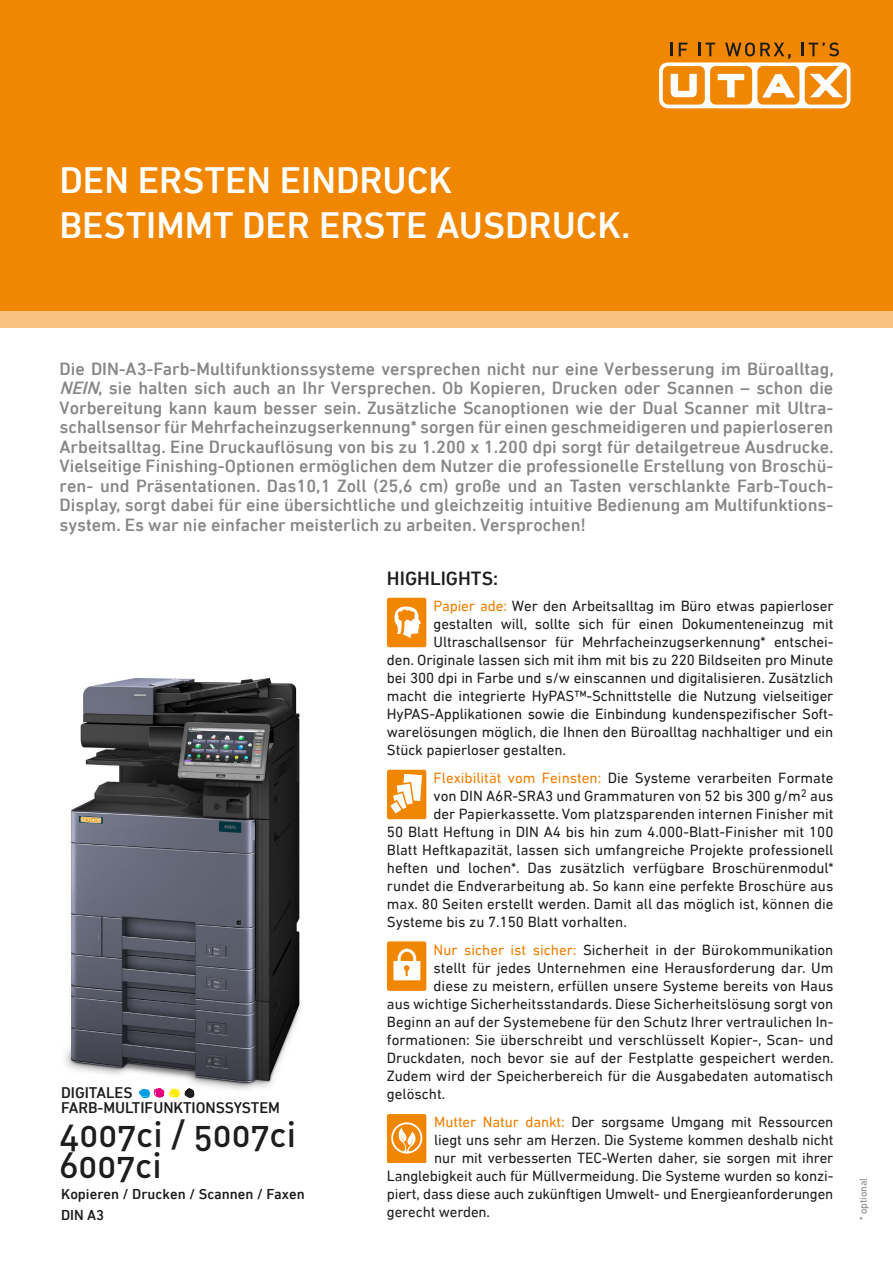
<style>
.page{position:relative;width:893px;height:1263px;background:#fff}
.page>*{position:absolute;margin:0;border:0;box-sizing:border-box;transform-origin:0 0}
.t1{font:500 37.5px/45px "DIN Next LT Pro";color:#fff}
.t2{font:35.25px/31px "DIN Medium Alternate";letter-spacing:.005em;color:#1d1d1b}
.t3{font:500 19.5px "DIN Next LT Pro";color:#1d1d1b}
.t4{font:500 18px/19.5px "DIN Next LT Pro";color:#878787;text-align:justify}
.t5{font:500 15.75px/15px "DIN Next LT Pro";color:#1d1d1b}
.t6{font:15px "DIN Next LT Pro";color:#1d1d1b}
.t7{font:500 14.7px/21px "DIN Next LT Pro";color:#1d1d1b}
.t8{font:10.5px "DIN Next LT Pro";color:#878787}
.s1{font-style:italic}
.s2{color:#ef7d00}
</style>
<div class="page">
<img style="left:65px;top:677px;width:235px;height:419px">
<div style="left:0;top:0;width:893px;height:310px;background:#f18700"></div>
<div style="left:0;top:310px;width:893px;height:17px;background:#f8c380"></div>
<div style="left:387px;top:598px;width:39px;height:49px;background:#f18700;border-radius:2px"></div>
<svg style="left:394px;top:606px;width:27px;height:32px"></svg>
<div style="left:387px;top:770px;width:39px;height:49px;background:#f18700;border-radius:2px"></div>
<svg style="left:390px;top:774px;width:32px;height:40px"></svg>
<div style="left:387px;top:941px;width:39px;height:50px;background:#f18700;border-radius:2px"></div>
<svg style="left:393px;top:949px;width:27px;height:31px"></svg>
<div style="left:387px;top:1115px;width:39px;height:48px;background:#f18700;border-radius:2px"></div>
<svg style="left:391px;top:1122px;width:31px;height:31px"></svg>
<div style="left:659px;top:62px;width:191px;height:46px;background:#fff;border-radius:9px"></div>
<div style="left:663px;top:66px;width:42px;height:39px;background:#f18700;border-radius:6px"></div>
<div style="left:710px;top:66px;width:42px;height:39px;background:#f18700;border-radius:6px"></div>
<div style="left:757px;top:66px;width:42px;height:39px;background:#f18700;border-radius:6px"></div>
<div style="left:805px;top:66px;width:42px;height:39px;background:#f18700;border-radius:6px"></div>
<svg style="left:671px;top:74px;width:26px;height:23px"></svg>
<svg style="left:718px;top:74px;width:26px;height:23px"></svg>
<svg style="left:810px;top:66px;width:36px;height:31px"></svg>
<svg style="left:762px;top:74px;width:33px;height:24px"></svg>
<svg style="left:671px;top:43px;width:2px;height:13px"></svg>
<svg style="left:679px;top:43px;width:8px;height:13px"></svg>
<svg style="left:699px;top:43px;width:16px;height:13px"></svg>
<svg style="left:725px;top:43px;width:65px;height:16px"></svg>
<svg style="left:802px;top:43px;width:37px;height:13px"></svg>
<svg style="left:139px;top:1088px;width:55px;height:10px"></svg>
<h1 class="t1" style="left:60px;top:158px;width:572px">DEN ERSTEN EINDRUCK<br>BESTIMMT DER ERSTE AUSDRUCK.</h1>
<p class="t4" style="left:60px;top:359px;width:776px">Die DIN-A3-Farb-Multifunktionssysteme versprechen nicht nur eine Verbesserung im Büroalltag, <span class="s1">NEIN</span>, sie halten sich auch an Ihr Versprechen. Ob Kopieren, Drucken oder Scannen – schon die Vorbereitung kann kaum besser sein. Zusätzliche Scanoptionen wie der Dual Scanner mit Ultra&shy;schallsensor für Mehrfacheinzugserkennung* sorgen für einen geschmeidigeren und papierloseren Arbeitsalltag. Eine Druckauflösung von bis zu 1.200 x 1.200 dpi sorgt für detailgetreue Ausdrucke.<br>Vielseitige Finishing-Optionen ermöglichen dem Nutzer die professionelle Erstellung von Broschü&shy;ren- und Präsentationen. Das10,1 Zoll (25,6 cm) große und an Tasten verschlankte Farb-Touch-Display, sorgt dabei für eine übersichtliche und gleichzeitig intuitive Bedienung am Multifunktions&shy;system. Es war nie einfacher meisterlich zu arbeiten. Versprochen!</p>
<h3 class="t3" style="left:387px;top:567px;width:113px">HIGHLIGHTS:</h3>
<p class="t6" style="left:434px;top:598px;width:401px"><span class="s2">Papier ade:</span> Wer den Arbeitsalltag im Büro etwas papierloser</p>
<p class="t6" style="left:434px;top:616px;width:401px">gestalten will, sollte sich für einen Dokumenteneinzug mit</p>
<p class="t6" style="left:434px;top:634px;width:401px">Ultraschallsensor für Mehrfacheinzugserkennung* entschei-</p>
<p class="t6" style="left:387px;top:652px;width:448px">den. Originale lassen sich mit ihm mit bis zu 220 Bildseiten pro Minute</p>
<p class="t6" style="left:387px;top:670px;width:448px">bei 300 dpi in Farbe und s/w einscannen und digitalisieren. Zusätzlich</p>
<p class="t6" style="left:387px;top:688px;width:448px">macht die integrierte HyPAS™-Schnittstelle die Nutzung vielseitiger</p>
<p class="t6" style="left:387px;top:706px;width:448px">HyPAS-Applikationen sowie die Einbindung kundenspezifischer Soft-</p>
<p class="t6" style="left:387px;top:724px;width:448px">warelösungen möglich, die Ihnen den Büroalltag nachhaltiger und ein</p>
<p class="t6" style="left:387px;top:742px;width:181px">Stück papierloser gestalten.</p>
<p class="t6" style="left:434px;top:769px;width:401px"><span class="s2">Flexibilität vom Feinsten:</span> Die Systeme verarbeiten Formate</p>
<p class="t6" style="left:434px;top:787px;width:401px">von DIN A6R-SRA3 und Grammaturen von 52 bis 300 g/m<sup>2</sup> aus</p>
<p class="t6" style="left:434px;top:805px;width:401px">der Papierkassette. Vom platzsparenden internen Finisher mit</p>
<p class="t6" style="left:387px;top:823px;width:448px">50 Blatt Heftung in DIN A4 bis hin zum 4.000-Blatt-Finisher mit 100</p>
<p class="t6" style="left:387px;top:841px;width:448px">Blatt Heftkapazität, lassen sich umfangreiche Projekte professionell</p>
<p class="t6" style="left:387px;top:859px;width:448px">heften und lochen*. Das zusätzlich verfügbare Broschürenmodul*</p>
<p class="t6" style="left:387px;top:877px;width:448px">rundet die Endverarbeitung ab. So kann eine perfekte Broschüre aus</p>
<p class="t6" style="left:387px;top:895px;width:448px">max. 80 Seiten erstellt werden. Damit all das möglich ist, können die</p>
<p class="t6" style="left:387px;top:913px;width:242px">Systeme bis zu 7.150 Blatt vorhalten.</p>
<p class="t6" style="left:434px;top:941px;width:401px"><span class="s2">Nur sicher ist sicher:</span> Sicherheit in der Bürokommunikation</p>
<p class="t6" style="left:434px;top:959px;width:401px">stellt für jedes Unternehmen eine Herausforderung dar. Um</p>
<p class="t6" style="left:434px;top:977px;width:401px">diese zu meistern, erfüllen unsere Systeme bereits von Haus</p>
<p class="t6" style="left:387px;top:995px;width:448px">aus wichtige Sicherheitsstandards. Diese Sicherheitslösung sorgt von</p>
<p class="t6" style="left:387px;top:1013px;width:448px">Beginn an auf der Systemebene für den Schutz Ihrer vertraulichen In-</p>
<p class="t6" style="left:387px;top:1031px;width:448px">formationen: Sie überschreibt und verschlüsselt Kopier-, Scan- und</p>
<p class="t6" style="left:387px;top:1049px;width:448px">Druckdaten, noch bevor sie auf der Festplatte gespeichert werden.</p>
<p class="t6" style="left:387px;top:1067px;width:448px">Zudem wird der Speicherbereich für die Ausgabedaten automatisch</p>
<p class="t6" style="left:387px;top:1085px;width:60px">gelöscht.</p>
<p class="t6" style="left:434px;top:1113px;width:401px"><span class="s2">Mutter Natur dankt:</span> Der sorgsame Umgang mit Ressourcen</p>
<p class="t6" style="left:434px;top:1131px;width:401px">liegt uns sehr am Herzen. Die Systeme kommen deshalb nicht</p>
<p class="t6" style="left:434px;top:1149px;width:401px">nur mit verbesserten TEC-Werten daher, sie sorgen mit ihrer</p>
<p class="t6" style="left:387px;top:1167px;width:448px">Langlebigkeit auch für Müllvermeidung. Die Systeme wurden so konzi-</p>
<p class="t6" style="left:387px;top:1185px;width:448px">piert, dass diese auch zukünftigen Umwelt- und Energieanforderungen</p>
<p class="t6" style="left:387px;top:1203px;width:105px">gerecht werden.</p>
<p class="t5" style="left:61px;top:1085px;width:220px">DIGITALES<br>FARB-MULTIFUNKTIONSSYSTEM</p>
<h2 class="t2" style="left:60px;top:1118px;width:238px">4007ci / 5007ci<br>6007ci</h2>
<p class="t7" style="left:61px;top:1183px;width:245px">Kopieren / Drucken / Scannen / Faxen<br>DIN A3</p>
<p class="t8" style="left:857px;top:1220px;width:44px;rotate:-90deg">* optional</p>
</div>
